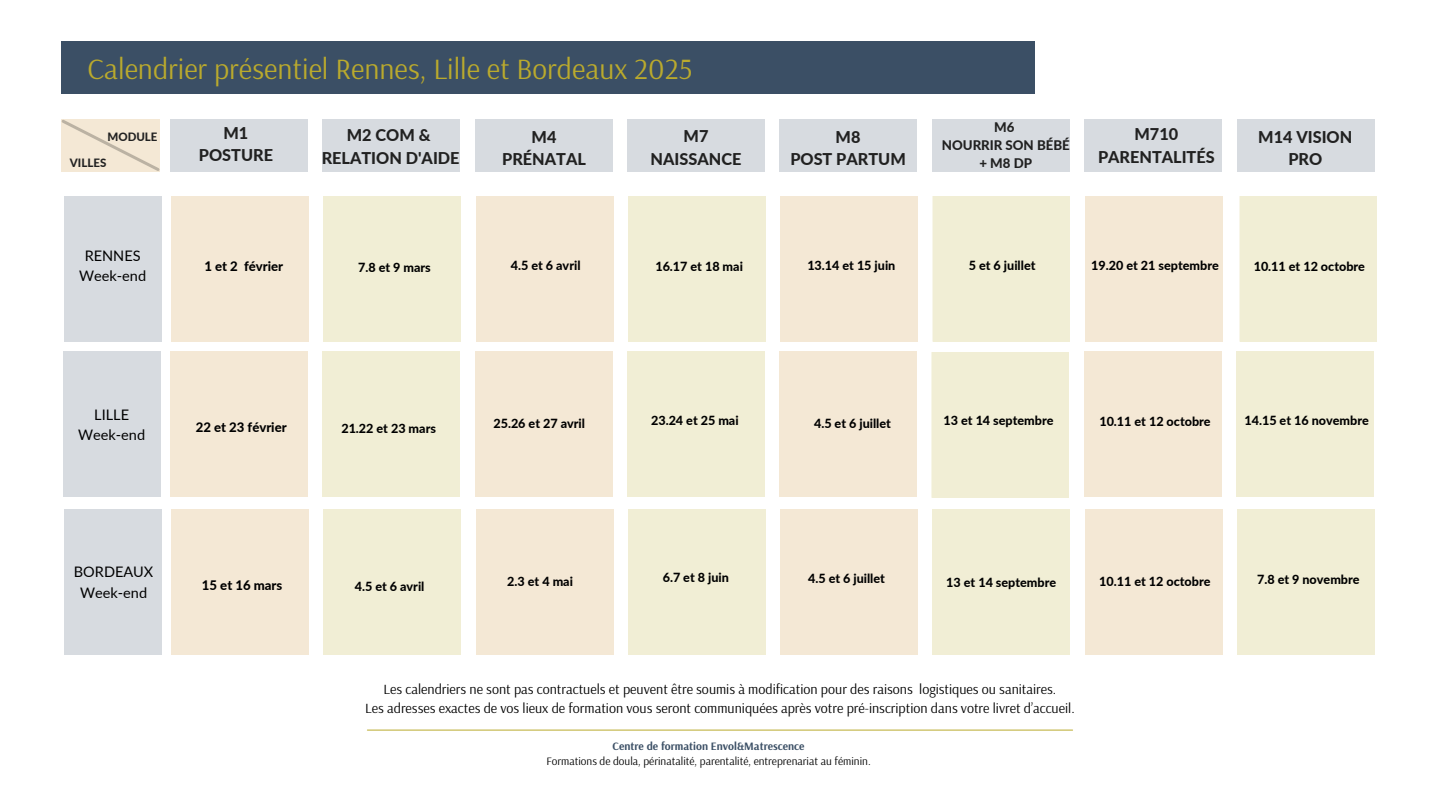
<style>
.page{position:relative;width:1440px;height:810px;background:#fff}
.page>*{position:absolute;margin:0;border:0;box-sizing:border-box;transform-origin:0 0}
.t1{font:29.4px "Arsenal";color:#baaa2d}
.t2{font:800 16.3px/22.5px "Lato";color:#212121;text-align:center}
.t3{font:14.5px/20.2px "Lato";color:#000;text-align:center}
.t4{font:14px/19.5px "Arsenal";color:#000;text-align:center}
.t5{font:800 13.3px/18px "Lato";color:#212121;text-align:center}
.t6{font:800 13.1px "Lato";color:#000}
.t7{font:800 12.6px "Lato";color:#000}
.t8{font:800 11.5px "Lato";color:#212121}
.t9{font:11.3px "Arsenal";color:#000}
.t10{font:700 11.3px "Arsenal";color:#3b4f65}
</style>
<div class="page">
<div style="left:64px;top:196px;width:98px;height:145px;background:#d7dbe0"></div>
<div style="left:171px;top:196px;width:138px;height:146px;background:#f4e8d5"></div>
<div style="left:183px;top:208px;width:113px;height:121px;background:#f4e8d5"></div>
<div style="left:323px;top:196px;width:138px;height:146px;background:#f1eed5"></div>
<div style="left:336px;top:208px;width:113px;height:121px;background:#f1eed5"></div>
<div style="left:476px;top:196px;width:138px;height:146px;background:#f4e8d5"></div>
<div style="left:488px;top:208px;width:113px;height:121px;background:#f4e8d5"></div>
<div style="left:628px;top:196px;width:138px;height:146px;background:#f1eed5"></div>
<div style="left:641px;top:208px;width:113px;height:121px;background:#f1eed5"></div>
<div style="left:780px;top:196px;width:138px;height:146px;background:#f4e8d5"></div>
<div style="left:793px;top:208px;width:113px;height:121px;background:#f4e8d5"></div>
<div style="left:933px;top:196px;width:137px;height:146px;background:#f1eed5"></div>
<div style="left:945px;top:208px;width:113px;height:121px;background:#f1eed5"></div>
<div style="left:1085px;top:196px;width:138px;height:146px;background:#f4e8d5"></div>
<div style="left:1098px;top:208px;width:113px;height:121px;background:#f4e8d5"></div>
<div style="left:1239px;top:196px;width:138px;height:146px;background:#f1eed5"></div>
<div style="left:1252px;top:208px;width:113px;height:121px;background:#f1eed5"></div>
<div style="left:63px;top:351px;width:98px;height:146px;background:#d7dbe0"></div>
<div style="left:170px;top:351px;width:138px;height:146px;background:#f4e8d5"></div>
<div style="left:182px;top:364px;width:113px;height:121px;background:#f4e8d5"></div>
<div style="left:322px;top:351px;width:138px;height:146px;background:#f1eed5"></div>
<div style="left:335px;top:364px;width:113px;height:121px;background:#f1eed5"></div>
<div style="left:475px;top:351px;width:138px;height:146px;background:#f4e8d5"></div>
<div style="left:487px;top:364px;width:113px;height:121px;background:#f4e8d5"></div>
<div style="left:627px;top:351px;width:138px;height:146px;background:#f1eed5"></div>
<div style="left:639px;top:364px;width:113px;height:121px;background:#f1eed5"></div>
<div style="left:779px;top:351px;width:138px;height:146px;background:#f4e8d5"></div>
<div style="left:792px;top:364px;width:113px;height:121px;background:#f4e8d5"></div>
<div style="left:931px;top:352px;width:138px;height:146px;background:#f1eed5"></div>
<div style="left:944px;top:365px;width:113px;height:120px;background:#f1eed5"></div>
<div style="left:1084px;top:351px;width:138px;height:146px;background:#f4e8d5"></div>
<div style="left:1096px;top:364px;width:113px;height:121px;background:#f4e8d5"></div>
<div style="left:1236px;top:351px;width:138px;height:146px;background:#f1eed5"></div>
<div style="left:1249px;top:364px;width:113px;height:121px;background:#f1eed5"></div>
<div style="left:64px;top:509px;width:97px;height:146px;background:#d7dbe0"></div>
<div style="left:171px;top:509px;width:138px;height:146px;background:#f4e8d5"></div>
<div style="left:183px;top:521px;width:113px;height:121px;background:#f4e8d5"></div>
<div style="left:323px;top:509px;width:138px;height:146px;background:#f1eed5"></div>
<div style="left:335px;top:521px;width:113px;height:121px;background:#f1eed5"></div>
<div style="left:476px;top:509px;width:138px;height:146px;background:#f4e8d5"></div>
<div style="left:488px;top:521px;width:113px;height:121px;background:#f4e8d5"></div>
<div style="left:628px;top:509px;width:138px;height:146px;background:#f1eed5"></div>
<div style="left:640px;top:521px;width:113px;height:121px;background:#f1eed5"></div>
<div style="left:780px;top:509px;width:138px;height:146px;background:#f4e8d5"></div>
<div style="left:792px;top:521px;width:113px;height:121px;background:#f4e8d5"></div>
<div style="left:932px;top:509px;width:138px;height:146px;background:#f1eed5"></div>
<div style="left:945px;top:521px;width:113px;height:121px;background:#f1eed5"></div>
<div style="left:1085px;top:509px;width:138px;height:146px;background:#f4e8d5"></div>
<div style="left:1097px;top:521px;width:113px;height:121px;background:#f4e8d5"></div>
<div style="left:1237px;top:509px;width:138px;height:146px;background:#f1eed5"></div>
<div style="left:1250px;top:521px;width:113px;height:121px;background:#f1eed5"></div>
<hr style="left:367px;top:730px;width:706px;height:1px;background:#baaa2d">
<div style="left:171px;top:119px;width:137px;height:52px;background:#d7dbe0"></div>
<div style="left:323px;top:119px;width:137px;height:52px;background:#d7dbe0"></div>
<div style="left:476px;top:119px;width:137px;height:52px;background:#d7dbe0"></div>
<div style="left:628px;top:119px;width:137px;height:52px;background:#d7dbe0"></div>
<div style="left:780px;top:119px;width:137px;height:52px;background:#d7dbe0"></div>
<div style="left:932px;top:119px;width:137px;height:52px;background:#d7dbe0"></div>
<div style="left:1085px;top:119px;width:137px;height:52px;background:#d7dbe0"></div>
<div style="left:1237px;top:119px;width:137px;height:52px;background:#d7dbe0"></div>
<svg style="left:61px;top:119px;width:99px;height:53px;background:#f0e4d1"></svg>
<div style="left:61px;top:41px;width:974px;height:53px;background:#3b4f65"></div>
<p class="t1" style="left:87px;top:49px;width:606px">Calendrier présentiel Rennes, Lille et Bordeaux 2025</p>
<p class="t8" style="left:107px;top:130px;width:52px">MODULE</p>
<p class="t8" style="left:70px;top:156px;width:38px">VILLES</p>
<p class="t2" style="left:199px;top:121px;width:76px">M1<br>POSTURE</p>
<h5 class="t5" style="left:942px;top:118px;width:130px">M6<br>NOURRIR SON BÉBÉ + M8 DP</h5>
<p class="t2" style="left:322px;top:124px;width:139px">M2 COM &amp;<br>RELATION D'AIDE</p>
<p class="t2" style="left:502px;top:125px;width:85px">M4<br>PRÉNATAL</p>
<p class="t2" style="left:651px;top:124px;width:92px">M7<br>NAISSANCE</p>
<p class="t2" style="left:790px;top:125px;width:117px">M8<br>POST PARTUM</p>
<p class="t2" style="left:1098px;top:123px;width:118px">M710<br>PARENTALITÉS</p>
<p class="t2" style="left:1258px;top:125px;width:96px">M14 VISION<br>PRO</p>
<h1 class="t3" style="left:79px;top:245px;width:69px">RENNES<br>Week-end</h1>
<h6 class="t6" style="left:204px;top:258px;width:80px">1 et 2 février</h6>
<h6 class="t7" style="left:358px;top:260px;width:74px">7.8 et 9 mars</h6>
<h2 class="t7" style="left:511px;top:257px;width:71px">4.5 et 6 avril</h2>
<h2 class="t7" style="left:655px;top:258px;width:89px">16.17 et 18 mai</h2>
<h2 class="t7" style="left:807px;top:257px;width:90px">13.14 et 15 juin</h2>
<h2 class="t7" style="left:969px;top:257px;width:68px">5 et 6 juillet</h2>
<h2 class="t7" style="left:1091px;top:257px;width:129px">19.20 et 21 septembre</h2>
<h3 class="t7" style="left:1254px;top:258px;width:113px">10.11 et 12 octobre</h3>
<h2 class="t3" style="left:78px;top:404px;width:69px">LILLE<br>Week-end</h2>
<h2 class="t7" style="left:493px;top:416px;width:93px">25.26 et 27 avril</h2>
<h5 class="t7" style="left:651px;top:412px;width:89px">23.24 et 25 mai</h5>
<h5 class="t6" style="left:196px;top:419px;width:92px">22 et 23 février</h5>
<h5 class="t7" style="left:341px;top:421px;width:96px">21.22 et 23 mars</h5>
<h4 class="t7" style="left:814px;top:416px;width:78px">4.5 et 6 juillet</h4>
<p class="t7" style="left:944px;top:412px;width:111px">13 et 14 septembre</p>
<p class="t7" style="left:1099px;top:414px;width:113px">10.11 et 12 octobre</p>
<p class="t7" style="left:1244px;top:412px;width:126px">14.15 et 16 novembre</p>
<h4 class="t3" style="left:74px;top:562px;width:81px">BORDEAUX<br>Week-end</h4>
<h4 class="t7" style="left:507px;top:574px;width:67px">2.3 et 4 mai</h4>
<p class="t7" style="left:663px;top:570px;width:68px">6.7 et 8 juin</p>
<p class="t7" style="left:808px;top:571px;width:78px">4.5 et 6 juillet</p>
<p class="t6" style="left:202px;top:577px;width:82px">15 et 16 mars</p>
<p class="t7" style="left:355px;top:579px;width:71px">4.5 et 6 avril</p>
<p class="t7" style="left:946px;top:575px;width:111px">13 et 14 septembre</p>
<p class="t7" style="left:1099px;top:574px;width:113px">10.11 et 12 octobre</p>
<p class="t7" style="left:1257px;top:571px;width:104px">7.8 et 9 novembre</p>
<p class="t4" style="left:365px;top:679px;width:711px">Les calendriers ne sont pas contractuels et peuvent être soumis à modification pour des raisons logistiques ou sanitaires.<br>Les adresses exactes de vos lieux de formation vous seront communiquées après votre pré-inscription dans votre livret d’accueil.</p>
<p class="t10" style="left:613px;top:738px;width:194px">Centre de formation Envol&amp;Matrescence</p>
<p class="t9" style="left:547px;top:754px;width:326px">Formations de doula, périnatalité, parentalité, entreprenariat au féminin.</p>
</div>
